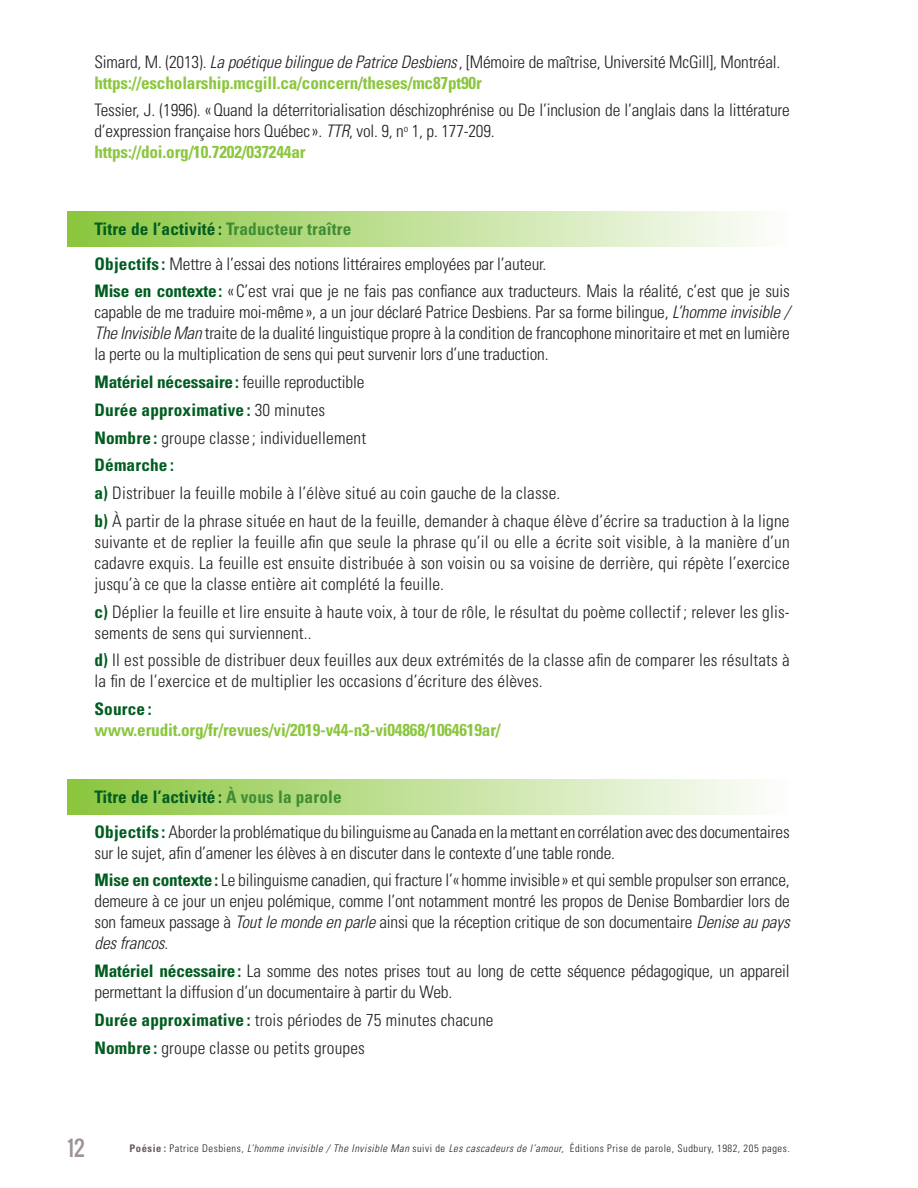
<style>
.page{position:relative;width:918px;height:1188px;background:#fff}
.page>*{position:absolute;margin:0;border:0;box-sizing:border-box;transform-origin:0 0}
.t1{font:21px "Oswald";color:#9f9292}
.t2{font:300 condensed 17.25px/21px "Univers";letter-spacing:-.01em;color:#231f20}
.t3{font:300 condensed 17.25px/27.8px "Univers";letter-spacing:.01em;color:#231f20}
.t4{font:700 condensed 17.25px "Univers";letter-spacing:-.01em;color:#8bc63e}
.t5{font:700 condensed 17.25px "Univers";letter-spacing:.01em;color:#015c20}
.t6{font:300 condensed 10.5px "Univers";letter-spacing:.05em;color:#231f20}
.s1{font-style:italic}
.s2{font-weight:700;color:#8bc63e}
.s3{font-weight:700;color:#015c20}
.s4{font-weight:700;color:#3f8d33}
.s5{font-weight:700;color:#645c58}
</style>
<div class="page">
<div style="left:68px;top:212px;width:722px;height:35px;background:linear-gradient(to right,#8bc63d,#fdfefd)"></div>
<div style="left:68px;top:780px;width:722px;height:35px;background:linear-gradient(to right,#8bc63d,#fdfefd)"></div>
<p class="t2" style="left:94px;top:51px;width:687px">Simard, M. (2013). <span class="s1">La poétique bilingue de Patrice Desbiens</span>, [Mémoire de maîtrise, Université McGill], Montréal. <span class="s2">https://escholarship.mcgill.ca/concern/theses/mc87pt90r</span></p>
<p class="t2" style="left:94px;top:100px;width:697px">Tessier, J. (1996). «Quand la déterritorialisation déschizophrénise ou De l’inclusion de l’anglais dans la littérature d’expression française hors Québec». <span class="s1">TTR</span>, vol. 9, n<sup>o</sup> 1, p. 177-209.<br><span class="s2">https://doi.org/10.7202/037244ar</span></p>
<p class="t2" style="left:94px;top:212px;width:453px;line-height:34.5px"><span class="s3">Titre de l’activité :</span> <span class="s4">Traducteur traître<br></span><span class="s3">Objectifs :</span> Mettre à l’essai des notions littéraires employées par l’auteur.</p>
<p class="t2" style="left:94px;top:281px;width:697px;text-align:justify"><span class="s3">Mise en contexte:</span> «C’est vrai que je ne fais pas confiance aux traducteurs. Mais la réalité, c’est que je suis capable de me traduire moi-même», a un jour déclaré Patrice Desbiens. Par sa forme bilingue, <span class="s1">L’homme invisible / The Invisible Man</span> traite de la dualité linguistique propre à la condition de francophone minoritaire et met en lumière la perte ou la multiplication de sens qui peut survenir lors d’une traduction.</p>
<p class="t3" style="left:95px;top:368px;width:697px"><span class="s3">Matériel nécessaire:</span> feuille reproductible<br><span class="s3">Durée approximative :</span> 30 minutes<br><span class="s3">Nombre :</span> groupe classe ; individuellement<br><span class="s3">Démarche :<br>a)</span> Distribuer la feuille mobile à l’élève situé au coin gauche de la classe.<br><span class="s3">b)</span> À partir de la phrase située en haut de la feuille, demander à chaque élève d’écrire sa traduction à la ligne</p>
<p class="t2" style="left:95px;top:531px;width:697px;text-align:justify">suivante et de replier la feuille afin que seule la phrase qu’il ou elle a écrite soit visible, à la manière d’un cadavre exquis. La feuille est ensuite distribuée à son voisin ou sa voisine de derrière, qui répète l’exercice jusqu’à ce que la classe entière ait complété la feuille.</p>
<p class="t3" style="left:95px;top:601px;width:695px;line-height:21px"><span class="s3">c)</span> Déplier la feuille et lire ensuite à haute voix, à tour de rôle, le résultat du poème collectif ; relever les glis&shy;sements de sens qui surviennent..</p>
<p class="t3" style="left:95px;top:650px;width:697px;line-height:21px"><span class="s3">d)</span> Il est possible de distribuer deux feuilles aux deux extrémités de la classe afin de comparer les résultats à la fin de l’exercice et de multiplier les occasions d’écriture des élèves.</p>
<p class="t5" style="left:95px;top:698px;width:59px">Source :</p>
<p class="t4" style="left:95px;top:719px;width:408px">www.erudit.org/fr/revues/vi/2019-v44-n3-vi04868/1064619ar/</p>
<p class="t2" style="left:95px;top:780px;width:697px;line-height:34.5px"><span class="s3">Titre de l’activité :</span> <span class="s4">À vous la parole<br></span><span class="s3">Objectifs :</span> Aborder la problématique du bilinguisme au Canada en la mettant en corrélation avec des documentaires</p>
<p class="t2" style="left:95px;top:839px;width:697px;line-height:27.8px">sur le sujet, afin d’amener les élèves à en discuter dans le contexte d’une table ronde.<br><span class="s3">Mise en contexte:</span> Le bilinguisme canadien, qui fracture l’«homme invisible» et qui semble propulser son errance,</p>
<p class="t2" style="left:95px;top:891px;width:697px;text-align:justify">demeure à ce jour un enjeu polémique, comme l’ont notamment montré les propos de Denise Bombardier lors de son fameux passage à <span class="s1">Tout le monde en parle</span> ainsi que la réception critique de son documentaire <span class="s1">Denise au pays des francos</span>.</p>
<p class="t2" style="left:95px;top:961px;width:697px"><span class="s3">Matériel nécessaire:</span> La somme des notes prises tout au long de cette séquence pédagogique, un appareil permettant la diffusion d’un documentaire à partir du Web.</p>
<p class="t3" style="left:95px;top:1006px;width:400px"><span class="s3">Durée approximative :</span> trois périodes de 75 minutes chacune<br><span class="s3">Nombre :</span> groupe classe ou petits groupes</p>
<p class="t1" style="left:68px;top:1132px;width:19px">12</p>
<p class="t6" style="left:130px;top:1142px;width:662px"><span class="s5">Poésie :</span> Patrice Desbiens, <span class="s1">L’homme invisible / The Invisible Man</span> suivi de <span class="s1">Les cascadeurs de l’amour,</span> Éditions Prise de parole, Sudbury, 1982, 205 pages.</p>
</div>
